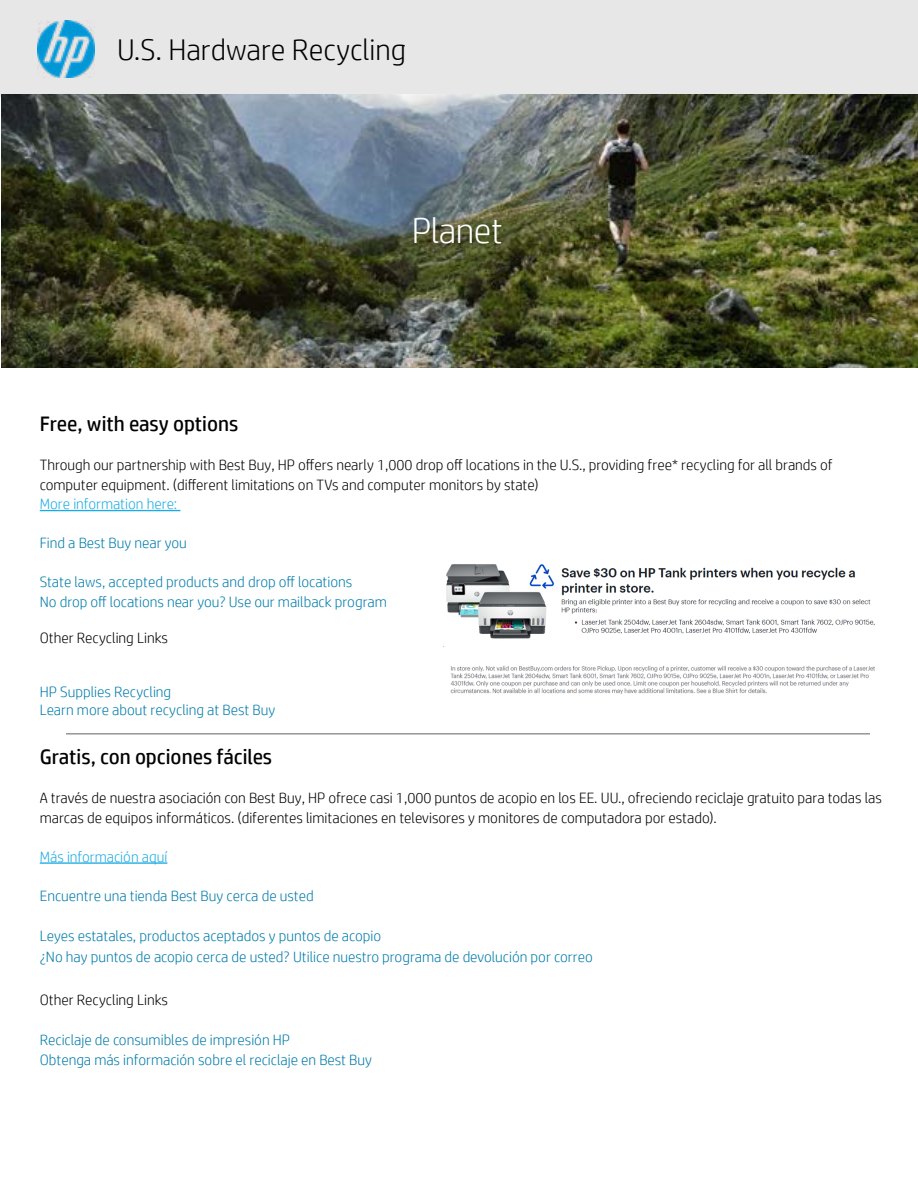
<style>
.page{position:relative;width:918px;height:1188px;background:#fff}
.page>*{position:absolute;margin:0;border:0;box-sizing:border-box;transform-origin:0 0}
.t1{font:300 36px "HP Simplified";letter-spacing:-.01em;color:#fff}
.t2{font:300 30px "HP Simplified";color:#000}
.t3{font:21px "HP Simplified";color:#000}
.t4{font:300 15px/19.5px "HP Simplified";color:#000}
.t5{font:300 15px/21px "HP Simplified";color:#007baa}
.t6{font:300 15px/19.5px "HP Simplified";color:#007cab}
.t7{font:300 15px "HP Simplified";color:#1babe2}
</style>
<div class="page">
<div style="left:0;top:0;width:918px;height:97px;background:#e7e7e7"></div>
<img style="left:38px;top:20px;width:56px;height:57px">
<img style="left:1px;top:94px;width:917px;height:274px">
<hr style="left:40px;top:510px;width:140px;height:1px;background:#1babe2">
<hr style="left:40px;top:862px;width:127px;height:2px;background:#1babe2">
<hr style="left:66px;top:733px;width:804px;height:2px;background:#95979a">
<img style="left:446px;top:564px;width:429px;height:75px">
<img style="left:450px;top:665px;width:425px;height:29px">
<h2 class="t2" style="left:117px;top:33px;width:291px">U.S. Hardware Recycling</h2>
<h1 class="t1" style="left:412px;top:211px;width:92px">Planet</h1>
<h3 class="t3" style="left:40px;top:412px;width:200px">Free, with easy options</h3>
<p class="t4" style="left:40px;top:455px;width:794px">Through our partnership with Best Buy, HP offers nearly 1,000 drop off locations in the U.S., providing free* recycling for all brands of computer equipment. (different limitations on TVs and computer monitors by state)</p>
<p class="t7" style="left:40px;top:495px;width:139px">More information here:</p>
<p class="t6" style="left:40px;top:533px;width:149px">Find a Best Buy near you</p>
<p class="t6" style="left:40px;top:572px;width:349px">State laws, accepted products and drop off locations<br>No drop off locations near you? Use our mailback program</p>
<p class="t4" style="left:40px;top:627px;width:130px">Other Recycling Links</p>
<p class="t6" style="left:40px;top:682px;width:237px;line-height:18px">HP Supplies Recycling<br>Learn more about recycling at Best Buy</p>
<h3 class="t3" style="left:40px;top:745px;width:234px">Gratis, con opciones fáciles</h3>
<p class="t4" style="left:40px;top:788px;width:844px">A través de nuestra asociación con Best Buy, HP ofrece casi 1,000 puntos de acopio en los EE. UU., ofreciendo reciclaje gratuito para todas las marcas de equipos informáticos. (diferentes limitaciones en televisores y monitores de computadora por estado).</p>
<p class="t7" style="left:40px;top:848px;width:129px">Más información aquí</p>
<p class="t5" style="left:40px;top:885px;width:275px">Encuentre una tienda Best Buy cerca de usted</p>
<p class="t5" style="left:40px;top:925px;width:555px">Leyes estatales, productos aceptados y puntos de acopio<br>¿No hay puntos de acopio cerca de usted? Utilice nuestro programa de devolución por correo</p>
<p class="t4" style="left:40px;top:990px;width:130px">Other Recycling Links</p>
<p class="t5" style="left:40px;top:1030px;width:334px;line-height:19.5px">Reciclaje de consumibles de impresión HP<br>Obtenga más información sobre el reciclaje en Best Buy</p>
</div>
